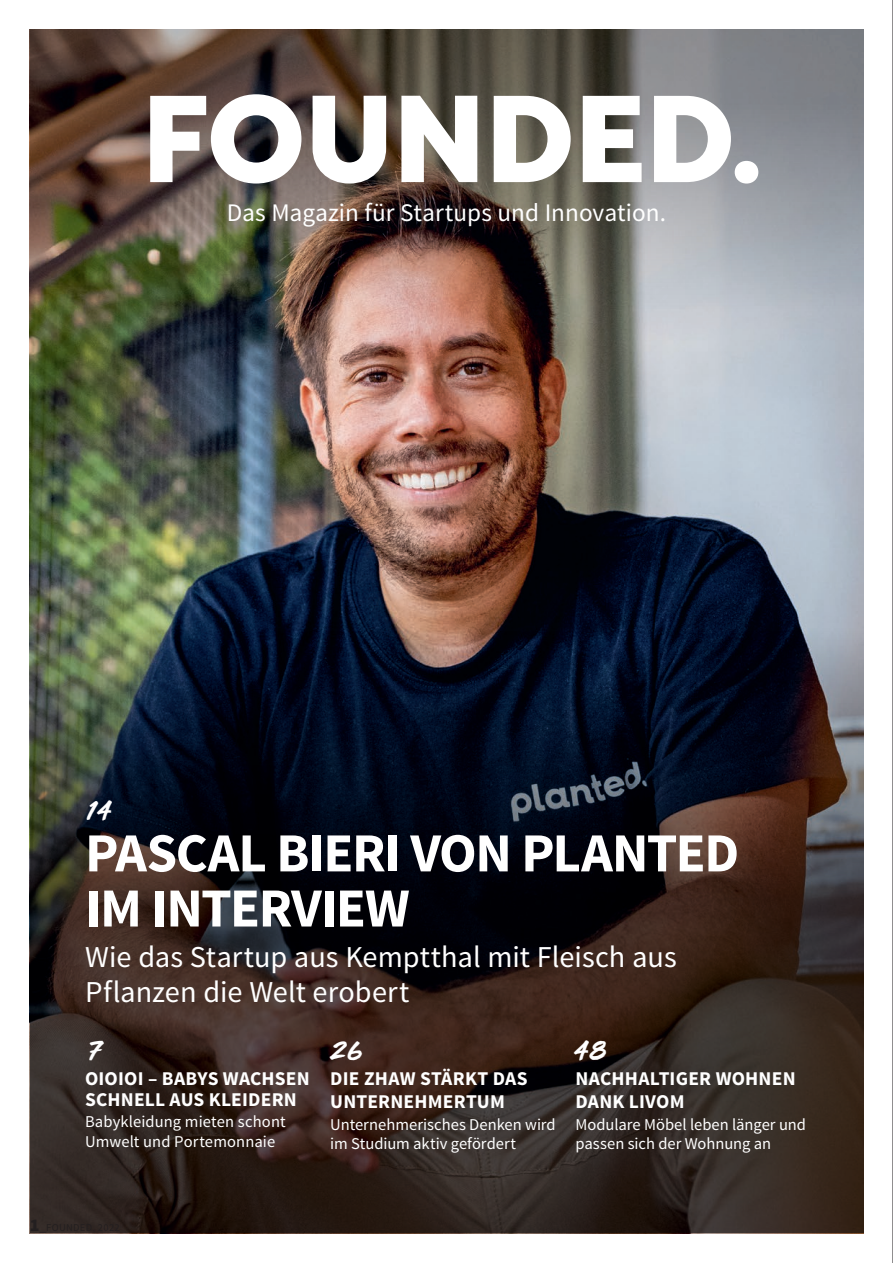
<style>
.page{position:relative;width:893px;height:1263px;background:#fff}
.page>*{position:absolute;margin:0;border:0;box-sizing:border-box;transform-origin:0 0}
.t1{font:700 55.05px/55.1px "Source Sans Pro";letter-spacing:-.025em;color:#fff}
.t2{font:30.3px/35.8px "Source Sans Pro";color:#fff}
.t3{font:25.2px "Source Sans Pro";color:#fff}
.t4{font:24px "Third Rail";color:#fff}
.t5{font:700 19.5px/23.1px "Source Sans Pro";letter-spacing:.01em;color:#fff}
.t6{font:16.5px/19.5px "Source Sans Pro";color:#fff}
</style>
<div class="page">
<img style="left:30px;top:309px;width:833px;height:322px">
<svg style="left:30px;top:631px;width:833px;height:602px;background:#262021"></svg>
<img style="left:30px;top:30px;width:833px;height:279px">
<svg style="left:150px;top:94px;width:151px;height:90px"></svg>
<svg style="left:313px;top:96px;width:73px;height:88px"></svg>
<svg style="left:401px;top:96px;width:76px;height:86px"></svg>
<svg style="left:494px;top:96px;width:77px;height:86px"></svg>
<svg style="left:583px;top:96px;width:59px;height:86px"></svg>
<svg style="left:654px;top:96px;width:77px;height:86px"></svg>
<div style="left:735px;top:161px;width:23px;height:23px;background:#fff;border-radius:50%"></div>
<hr style="left:892px;top:0;width:1px;height:1263px;background:#231f20">
<h3 class="t3" style="left:227px;top:197px;width:441px">Das Magazin für Startups und Innovation.</h3>
<h3 class="t4" style="left:88px;top:793px;width:25px">14</h3>
<h1 class="t1" style="left:85px;top:828px;width:656px">PASCAL BIERI VON PLANTED<br>IM INTERVIEW</h1>
<h2 class="t2" style="left:85px;top:939px;width:593px">Wie das Startup aus Kemptthal mit Fleisch aus<br>Pflanzen die Welt erobert</h2>
<h3 class="t4" style="left:89px;top:1033px;width:14px">7</h3>
<h3 class="t4" style="left:332px;top:1033px;width:31px">26</h3>
<h3 class="t4" style="left:576px;top:1033px;width:32px">48</h3>
<p class="t5" style="left:85px;top:1068px;width:226px;line-height:21px">OIOIOI – BABYS WACHSEN<br>SCHNELL AUS KLEIDERN</p>
<p class="t6" style="left:85px;top:1112px;width:202px">Babykleidung mieten schont<br>Umwelt und Portemonnaie</p>
<p class="t5" style="left:330px;top:1067px;width:199px">DIE ZHAW STÄRKT DAS<br>UNTERNEHMERTUM</p>
<p class="t6" style="left:330px;top:1114px;width:227px">Unternehmerisches Denken wird im Studium aktiv gefördert</p>
<p class="t5" style="left:575px;top:1067px;width:222px">NACHHALTIGER WOHNEN<br>DANK LIVOM</p>
<p class="t6" style="left:575px;top:1114px;width:232px">Modulare Möbel leben länger und passen sich der Wohnung an</p>
</div>
